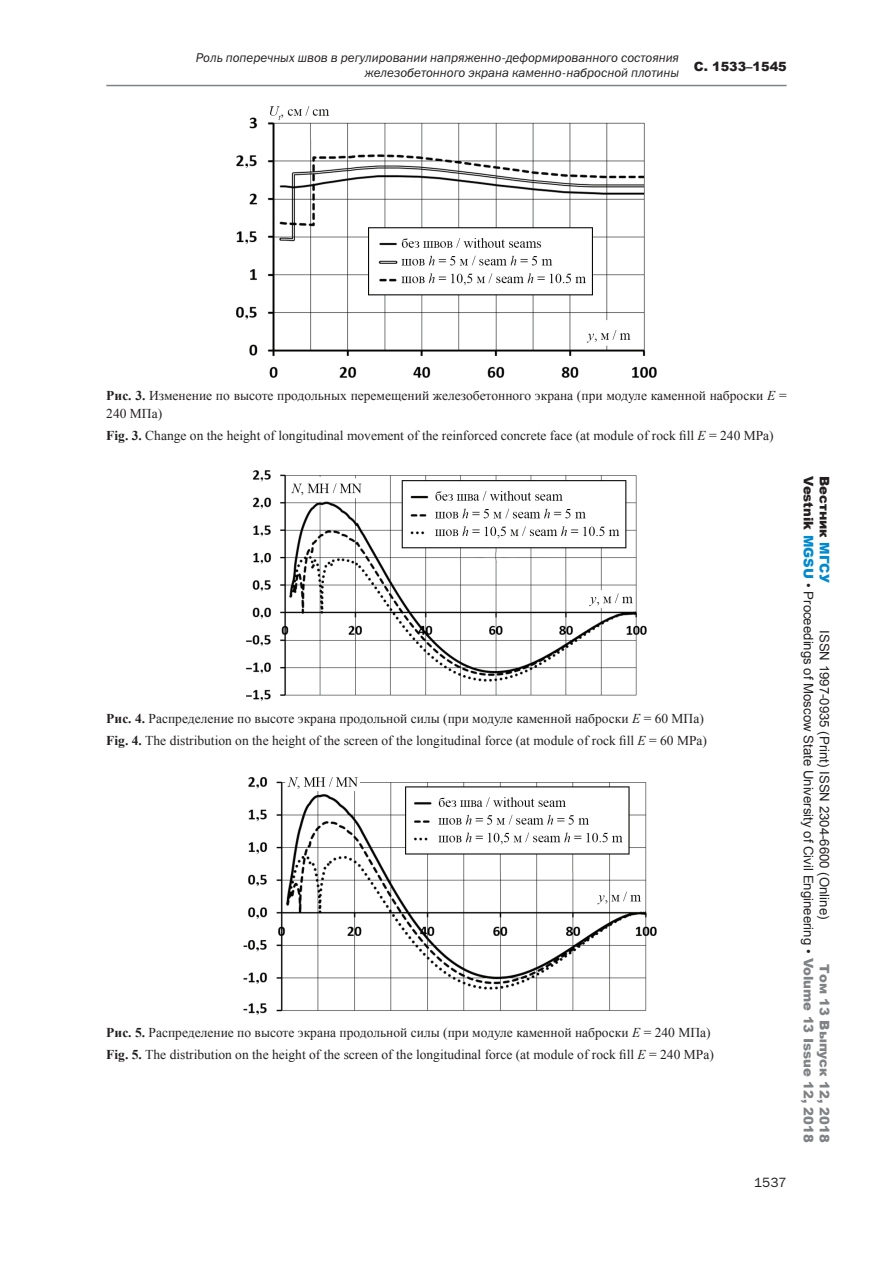
<style>
.page{position:relative;width:893px;height:1263px;background:#fff}
.page>*{position:absolute;margin:0;border:0;box-sizing:border-box;transform-origin:0 0}
.t1{font:13.5px/22.2px "Times New Roman";color:#231f20}
.t2{font:13.5px "Franklin Gothic Book C";color:#231f20}
.t3{font:13.2px/15.9px "Arial";color:#231f20;text-align:right}
.t4{font:900 13.2px "Arial";color:#231f20}
.t5{font:italic 12.75px/15.3px "Franklin Gothic Book C";color:#231f20;text-align:right}
.t6{font:900 12.75px "Arial";color:#231f20}
.s1{font-weight:700}
.s2{font-style:italic}
.s3{font-weight:900;color:#808285}
.s4{font-weight:900}
.s5{font-weight:900;color:#0089cf}
.s6{color:#0089cf}
</style>
<div class="page">
<hr style="left:106px;top:85px;width:681px;height:1px;background:#808285">
<img style="left:237px;top:106px;width:419px;height:272px">
<img style="left:247px;top:470px;width:399px;height:231px">
<img style="left:243px;top:777px;width:413px;height:238px">
<p class="t5" style="left:196px;top:50px;width:485px">Роль поперечных швов в регулировании напряженно-деформированного состояния железобетонного экрана каменно-набросной плотины</p>
<p class="t6" style="left:694px;top:57px;width:94px">С. 1533–1545</p>
<p class="t1" style="left:106px;top:386px;width:682px;line-height:18px"><span class="s1">Рис. 3.</span> Изменение по высоте продольных перемещений железобетонного экрана (при модуле каменной наброски <span class="s2">E</span> =<br>240 МПа)</p>
<p class="t1" style="left:106px;top:424px;width:669px"><span class="s1">Fig. 3.</span> Change on the height of longitudinal movement of the reinforced concrete face (at module of rock fill <span class="s2">E</span> = 240 MPa)</p>
<p class="t1" style="left:106px;top:707px;width:602px"><span class="s1">Рис. 4.</span> Распределение по высоте экрана продольной силы (при модуле каменной наброски <span class="s2">E</span> = 60 МПа)<br><span class="s1">Fig. 4.</span> The distribution on the height of the screen of the longitudinal force (at module of rock fill <span class="s2">E</span> = 60 MPa)</p>
<p class="t1" style="left:106px;top:1021px;width:609px"><span class="s1">Рис. 5.</span> Распределение по высоте экрана продольной силы (при модуле каменной наброски <span class="s2">E</span> = 240 МПа)<br><span class="s1">Fig. 5.</span> The distribution on the height of the screen of the longitudinal force (at module of rock fill <span class="s2">E</span> = 240 MPa)</p>
<p class="t2" style="left:754px;top:1175px;width:34px">1537</p>
<p class="t3" style="left:832px;top:476px;width:668px;rotate:90deg"><span class="s3">Том 13 Выпуск 12, 2018<br></span><span class="s4">Vestnik</span> <span class="s5">MGSU</span> • Proceedings of Moscow State University of Civil Engineering • <span class="s3">Volume 13 Issue 12, 2018</span></p>
<p class="t4" style="left:834px;top:476px;width:108px;rotate:90deg">Вестник <span class="s6">МГСУ</span></p>
<p class="t3" style="left:832px;top:630px;width:291px;rotate:90deg">ISSN 1997-0935 (Print) ISSN 2304-6600 (Online)</p>
</div>
